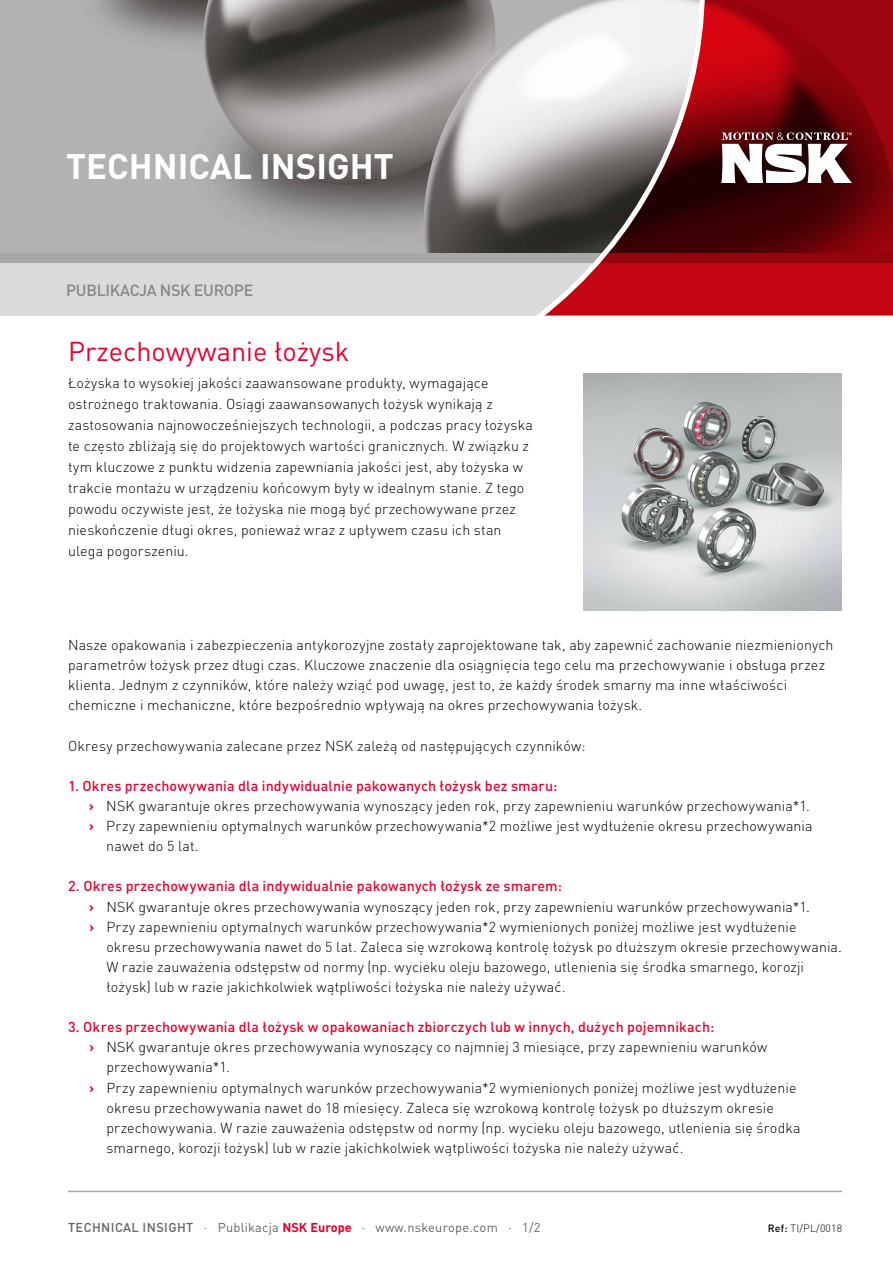
<style>
.page{position:relative;width:893px;height:1263px;background:#fff}
.page>*{position:absolute;margin:0;border:0;box-sizing:border-box;transform-origin:0 0}
.t1{font:700 34.95px "DIN Pro";color:#fff}
.t2{font:27px "DIN Pro";color:#e4032e}
.t3{font:500 16.05px "DIN Pro";letter-spacing:-.02em;color:#878787}
.t4{font:300 14.25px/21px "DIN Pro";letter-spacing:.01em;color:#000}
.t5{font:500 14.25px "DIN Pro";letter-spacing:.01em;color:#e4032e}
.t6{font:12.75px "DIN Pro";letter-spacing:.02em;color:#646363}
.t7{font:300 10.5px "DIN Pro";letter-spacing:.02em;color:#000}
.s1{font-weight:700;color:#e4032e}
.s2{font-weight:500}
</style>
<div class="page">
<img style="left:0;top:0;width:529px;height:254px">
<div style="left:0;top:263px;width:893px;height:52px;background:#dadada"></div>
<div style="left:0;top:254px;width:893px;height:9px;background:#a8a8a7"></div>
<svg style="left:708px;top:0;width:185px;height:315px;background:#8b030b"></svg>
<svg style="left:529px;top:0;width:179px;height:316px"></svg>
<svg style="left:721px;top:132px;width:131px;height:51px"></svg>
<hr style="left:68px;top:1191px;width:774px;height:1px;background:#a8a8a7">
<img style="left:584px;top:373px;width:258px;height:237px">
<h1 class="t1" style="left:66px;top:137px;width:329px">TECHNICAL INSIGHT</h1>
<p class="t3" style="left:66px;top:279px;width:189px">PUBLIKACJA NSK EUROPE</p>
<h2 class="t2" style="left:68px;top:333px;width:283px">Przechowywanie łożysk</h2>
<p class="t4" style="left:68px;top:371px;width:466px">Łożyska to wysokiej jakości zaawansowane produkty, wymagające ostrożnego traktowania. Osiągi zaawansowanych łożysk wynikają z zastosowania najnowocześniejszych technologii, a podczas pracy łożyska te często zbliżają się do projektowych wartości granicznych. W związku z tym kluczowe z punktu widzenia zapewniania jakości jest, aby łożyska w trakcie montażu w urządzeniu końcowym były w idealnym stanie. Z tego powodu oczywiste jest, że łożyska nie mogą być przechowywane przez nieskończenie długi okres, ponieważ wraz z upływem czasu ich stan ulega pogorszeniu.</p>
<p class="t4" style="left:68px;top:634px;width:767px;line-height:20.1px">Nasze opakowania i zabezpieczenia antykorozyjne zostały zaprojektowane tak, aby zapewnić zachowanie niezmienionych parametrów łożysk przez długi czas. Kluczowe znaczenie dla osiągnięcia tego celu ma przechowywanie i obsługa przez klienta. Jednym z czynników, które należy wziąć pod uwagę, jest to, że każdy środek smarny ma inne właściwości chemiczne i mechaniczne, które bezpośrednio wpływają na okres przechowywania łożysk.</p>
<p class="t4" style="left:68px;top:734px;width:519px">Okresy przechowywania zalecane przez NSK zależą od następujących czynników:</p>
<p class="t5" style="left:68px;top:776px;width:491px">1. Okres przechowywania dla indywidualnie pakowanych łożysk bez smaru:</p>
<p class="t4" style="left:89px;top:794px;width:722px"><span class="s1">›</span> NSK gwarantuje okres przechowywania wynoszący jeden rok, przy zapewnieniu warunków przechowywania*1.</p>
<p class="t4" style="left:89px;top:814px;width:725px"><span class="s1">›</span> Przy zapewnieniu optymalnych warunków przechowywania*2 możliwe jest wydłużenie okresu przechowywania</p>
<p class="t4" style="left:106px;top:834px;width:94px">nawet do 5 lat.</p>
<p class="t5" style="left:68px;top:876px;width:496px">2. Okres przechowywania dla indywidualnie pakowanych łożysk ze smarem:</p>
<p class="t4" style="left:89px;top:895px;width:722px"><span class="s1">›</span> NSK gwarantuje okres przechowywania wynoszący jeden rok, przy zapewnieniu warunków przechowywania*1.</p>
<p class="t4" style="left:89px;top:915px;width:709px"><span class="s1">›</span> Przy zapewnieniu optymalnych warunków przechowywania*2 wymienionych poniżej możliwe jest wydłużenie</p>
<p class="t4" style="left:106px;top:935px;width:737px">okresu przechowywania nawet do 5 lat. Zaleca się wzrokową kontrolę łożysk po dłuższym okresie przechowywania.</p>
<p class="t4" style="left:106px;top:955px;width:699px">W razie zauważenia odstępstw od normy (np. wycieku oleju bazowego, utlenienia się środka smarnego, korozji</p>
<p class="t4" style="left:106px;top:975px;width:461px">łożysk) lub w razie jakichkolwiek wątpliwości łożyska nie należy używać.</p>
<p class="t5" style="left:68px;top:1017px;width:648px">3. Okres przechowywania dla łożysk w opakowaniach zbiorczych lub w innych, dużych pojemnikach:</p>
<p class="t4" style="left:89px;top:1035px;width:679px"><span class="s1">›</span> NSK gwarantuje okres przechowywania wynoszący co najmniej 3 miesiące, przy zapewnieniu warunków</p>
<p class="t4" style="left:106px;top:1055px;width:125px">przechowywania*1.</p>
<p class="t4" style="left:89px;top:1075px;width:709px"><span class="s1">›</span> Przy zapewnieniu optymalnych warunków przechowywania*2 wymienionych poniżej możliwe jest wydłużenie</p>
<p class="t4" style="left:106px;top:1096px;width:669px">okresu przechowywania nawet do 18 miesięcy. Zaleca się wzrokową kontrolę łożysk po dłuższym okresie</p>
<p class="t4" style="left:106px;top:1116px;width:696px">przechowywania. W razie zauważenia odstępstw od normy (np. wycieku oleju bazowego, utlenienia się środka</p>
<p class="t4" style="left:106px;top:1136px;width:579px">smarnego, korozji łożysk) lub w razie jakichkolwiek wątpliwości łożyska nie należy używać.</p>
<p class="t6" style="left:68px;top:1217px;width:474px"><span class="s2">TECHNICAL INSIGHT</span> · Publikacja <span class="s1">NSK Europe</span> · www.nskeurope.com · 1/2</p>
<p class="t7" style="left:768px;top:1220px;width:76px"><span class="s2">Ref:</span> TI/PL/0018</p>
</div>
